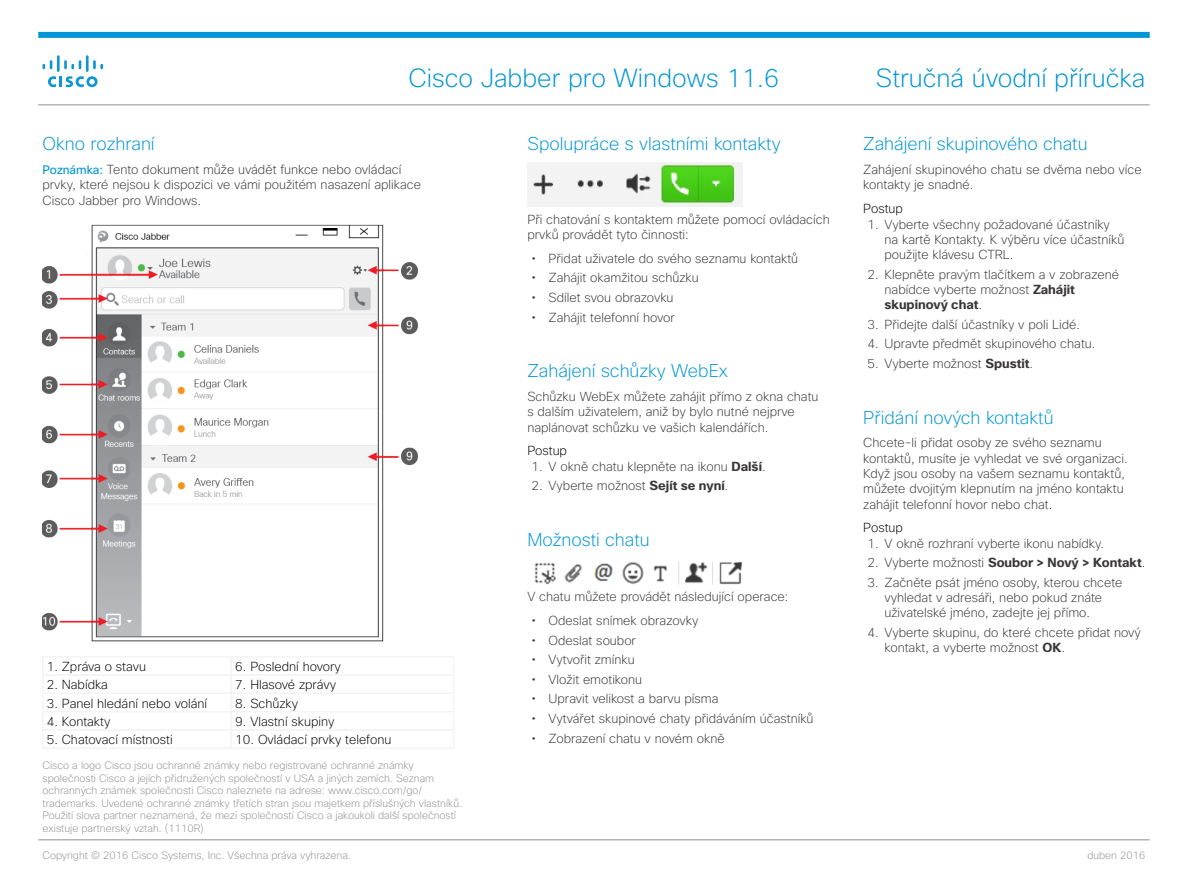
<style>
.page{position:relative;width:1188px;height:893px;background:#fff}
.page>*{position:absolute;margin:0;border:0;box-sizing:border-box;transform-origin:0 0}
.t1{font:200 25.5px "Cisco Sans";color:#0096d6}
.title__2_in__chapte{font:200 18px "Cisco Sans";color:#0096d6}
.context{font:200 12.75px/15.3px "Cisco Sans";color:#393636}
.stentry{font:200 12.75px "Cisco Sans";color:#000}
.note__1{font:200 12.75px/15.3px "Cisco Sans";color:#393636}
.p__1{font:200 12.75px/15.3px "Cisco Sans";color:#393636}
.t2{font:700 12.75px "Cisco Sans";color:#393636}
.steps__Start_Label{font:200 12.75px "Cisco Sans";color:#000}
.t3{font:200 10.5px/12.6px "Cisco Sans";color:#918f90}
.s1{font-weight:400;font-size:12px;color:#0096d6}
.s2{font-weight:700}
.s3{font-weight:200}
</style>
<div class="page">
<div style="left:38px;top:32px;width:1112px;height:6px;background:#0096d6"></div>
<svg style="left:48px;top:76px;width:50px;height:11px"></svg>
<svg style="left:43px;top:60px;width:9px;height:9px"></svg>
<hr style="left:57px;top:55px;width:3px;height:17px;background:#0c96d4">
<svg style="left:64px;top:60px;width:17px;height:9px"></svg>
<hr style="left:86px;top:55px;width:3px;height:17px;background:#0c96d4">
<svg style="left:93px;top:60px;width:10px;height:9px"></svg>
<hr style="left:38px;top:104px;width:1112px;height:1px;background:#918f90">
<hr style="left:38px;top:839px;width:1112px;height:1px;background:#918f90">
<img style="left:527px;top:162px;width:215px;height:44px">
<img style="left:535px;top:561px;width:207px;height:24px">
<img style="left:43px;top:224px;width:375px;height:418px">
<hr style="left:43px;top:656px;width:188px;height:1px;background:#f4f4f4">
<hr style="left:231px;top:656px;width:223px;height:1px;background:#f4f4f4">
<hr style="left:43px;top:675px;width:188px;height:1px;background:#f4f4f4">
<hr style="left:231px;top:675px;width:223px;height:1px;background:#f4f4f4">
<hr style="left:43px;top:693px;width:188px;height:1px;background:#f4f4f4">
<hr style="left:231px;top:693px;width:223px;height:1px;background:#f4f4f4">
<hr style="left:43px;top:711px;width:188px;height:1px;background:#f4f4f4">
<hr style="left:231px;top:711px;width:223px;height:1px;background:#f4f4f4">
<svg style="left:42px;top:657px;width:1px;height:91px"></svg>
<hr style="left:43px;top:730px;width:188px;height:1px;background:#f4f4f4">
<hr style="left:43px;top:748px;width:188px;height:1px;background:#f4f4f4">
<svg style="left:231px;top:657px;width:1px;height:91px"></svg>
<svg style="left:453px;top:657px;width:1px;height:91px"></svg>
<hr style="left:231px;top:730px;width:223px;height:1px;background:#f4f4f4">
<hr style="left:231px;top:748px;width:223px;height:1px;background:#f4f4f4">
<h1 class="t1" style="left:408px;top:62px;width:373px">Cisco Jabber pro Windows 11.6</h1>
<h1 class="t1" style="left:876px;top:62px;width:271px">Stručná úvodní příručka</h1>
<p class="title__2_in__chapte" style="left:43px;top:133px;width:114px">Okno rozhraní</p>
<p class="note__1" style="left:43px;top:162px;width:380px"><span class="s1">Poznámka:</span> Tento dokument může uvádět funkce nebo ovládací prvky, které nejsou k dispozici ve vámi použitém nasazení aplikace<br>Cisco Jabber pro Windows.</p>
<p class="stentry" style="left:47px;top:658px;width:101px">1. Zpráva o stavu</p>
<p class="stentry" style="left:235px;top:658px;width:107px">6. Poslední hovory</p>
<p class="stentry" style="left:47px;top:677px;width:63px">2. Nabídka</p>
<p class="stentry" style="left:235px;top:677px;width:102px">7. Hlasové zprávy</p>
<p class="stentry" style="left:47px;top:695px;width:162px">3. Panel hledání nebo volání</p>
<p class="stentry" style="left:235px;top:695px;width:64px">8. Schůzky</p>
<p class="stentry" style="left:47px;top:713px;width:65px">4. Kontakty</p>
<p class="stentry" style="left:235px;top:713px;width:101px">9. Vlastní skupiny</p>
<p class="stentry" style="left:47px;top:732px;width:128px">5. Chatovací místnosti</p>
<p class="stentry" style="left:235px;top:732px;width:158px">10. Ovládací prvky telefonu</p>
<p class="t3" style="left:43px;top:759px;width:421px">Cisco a logo Cisco jsou ochranné známky nebo registrované ochranné známky společnosti Cisco a jejích přidružených společností v USA a jiných zemích. Seznam ochranných známek společnosti Cisco naleznete na adrese: www.cisco.com/go/ trademarks. Uvedené ochranné známky třetích stran jsou majetkem příslušných vlastníků.<br>Použití slova partner neznamená, že mezi společností Cisco a jakoukoli další společností existuje partnerský vztah. (1110R)</p>
<p class="title__2_in__chapte" style="left:527px;top:133px;width:255px">Spolupráce s vlastními kontakty</p>
<p class="p__1" style="left:527px;top:212px;width:304px">Při chatování s kontaktem můžete pomocí ovládacích prvků provádět tyto činnosti:</p>
<p class="context" style="left:549px;top:251px;width:251px">Přidat uživatele do svého seznamu kontaktů</p>
<p class="context" style="left:549px;top:270px;width:152px">Zahájit okamžitou schůzku</p>
<p class="context" style="left:549px;top:290px;width:126px">Sdílet svou obrazovku</p>
<p class="context" style="left:549px;top:309px;width:128px">Zahájit telefonní hovor</p>
<p class="title__2_in__chapte" style="left:527px;top:359px;width:202px">Zahájení schůzky WebEx</p>
<p class="context" style="left:527px;top:389px;width:293px">Schůzku WebEx můžete zahájit přímo z okna chatu s dalším uživatelem, aniž by bylo nutné nejprve naplánovat schůzku ve vašich kalendářích.</p>
<p class="steps__Start_Label" style="left:527px;top:443px;width:41px">Postup</p>
<p class="context" style="left:532px;top:458px;width:236px">1. V okně chatu klepněte na ikonu <span class="s2">Další</span>.</p>
<p class="context" style="left:532px;top:478px;width:198px">2. Vyberte možnost <span class="s2">Sejít se nyní</span>.</p>
<p class="title__2_in__chapte" style="left:527px;top:528px;width:124px">Možnosti chatu</p>
<p class="p__1" style="left:527px;top:589px;width:263px">V chatu můžete provádět následující operace:</p>
<p class="context" style="left:549px;top:613px;width:151px">Odeslat snímek obrazovky</p>
<p class="context" style="left:549px;top:633px;width:89px">Odeslat soubor</p>
<p class="context" style="left:549px;top:652px;width:88px">Vytvořit zmínku</p>
<p class="context" style="left:549px;top:672px;width:95px">Vložit emotikonu</p>
<p class="context" style="left:549px;top:691px;width:171px">Upravit velikost a barvu písma</p>
<p class="context" style="left:549px;top:711px;width:266px">Vytvářet skupinové chaty přidáváním účastníků</p>
<p class="context" style="left:549px;top:730px;width:178px">Zobrazení chatu v novém okně</p>
<p class="title__2_in__chapte" style="left:863px;top:133px;width:226px">Zahájení skupinového chatu</p>
<p class="context" style="left:863px;top:162px;width:280px">Zahájení skupinového chatu se dvěma nebo více kontakty je snadné.</p>
<p class="steps__Start_Label" style="left:863px;top:201px;width:41px">Postup</p>
<p class="context" style="left:885px;top:216px;width:241px;text-indent:-17px">1. Vyberte všechny požadované účastníky na kartě Kontakty. K výběru více účastníků použijte klávesu CTRL.</p>
<p class="context" style="left:885px;top:266px;width:236px;text-indent:-17px">2. Klepněte pravým tlačítkem a v zobrazené nabídce vyberte možnost <span class="s2">Zahájit skupinový chat</span>.</p>
<p class="context" style="left:868px;top:317px;width:214px">3. Přidejte další účastníky v poli Lidé.</p>
<p class="context" style="left:868px;top:336px;width:229px">4. Upravte předmět skupinového chatu.</p>
<p class="context" style="left:868px;top:356px;width:167px">5. Vyberte možnost <span class="s2">Spustit</span>.</p>
<p class="title__2_in__chapte" style="left:863px;top:406px;width:192px">Přidání nových kontaktů</p>
<p class="context" style="left:863px;top:435px;width:266px">Chcete-li přidat osoby ze svého seznamu kontaktů, musíte je vyhledat ve své organizaci.<br>Když jsou osoby na vašem seznamu kontaktů, můžete dvojitým klepnutím na jméno kontaktu zahájit telefonní hovor nebo chat.</p>
<p class="steps__Start_Label" style="left:863px;top:520px;width:41px">Postup</p>
<p class="context" style="left:868px;top:535px;width:238px">1. V okně rozhraní vyberte ikonu nabídky.</p>
<p class="t2" style="left:868px;top:555px;width:279px"><span class="s3">2. Vyberte možnosti</span> Soubor &gt; Nový &gt; Kontakt<span class="s3">.</span></p>
<p class="context" style="left:885px;top:575px;width:239px;text-indent:-17px">3. Začněte psát jméno osoby, kterou chcete vyhledat v adresáři, nebo pokud znáte uživatelské jméno, zadejte jej přímo.</p>
<p class="context" style="left:885px;top:625px;width:258px;text-indent:-17px">4. Vyberte skupinu, do které chcete přidat nový kontakt, a vyberte možnost <span class="s2">OK</span>.</p>
<p class="t3" style="left:43px;top:849px;width:310px">Copyright © 2016 Cisco Systems, Inc. Všechna práva vyhrazena.</p>
<p class="t3" style="left:1087px;top:849px;width:60px">duben 2016</p>
</div>
